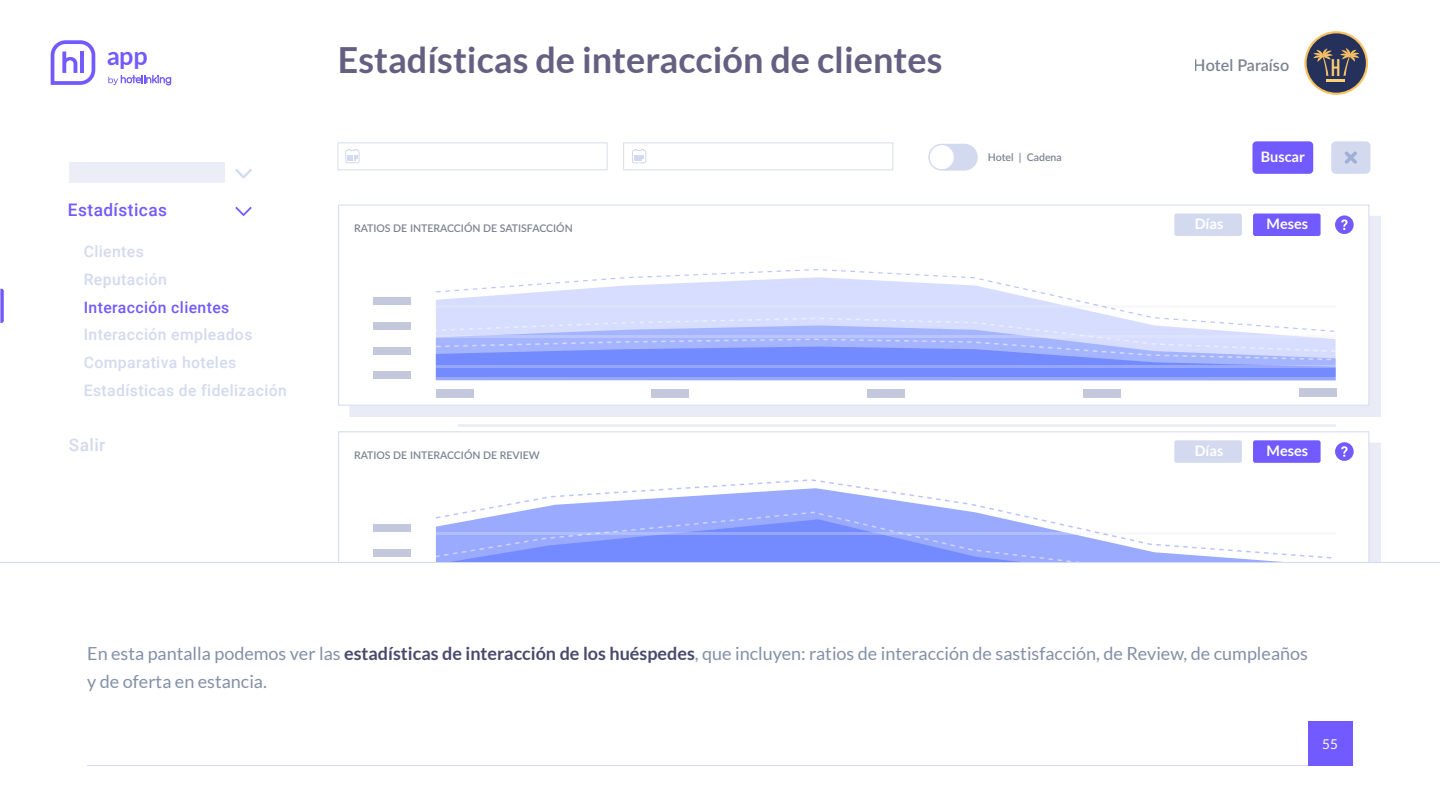
<style>
.page{position:relative;width:1440px;height:810px;background:#fff}
.page>*{position:absolute;margin:0;border:0;box-sizing:border-box;transform-origin:0 0}
.t1{font:700 36px "Lato";color:#656081}
.t2{font:condensed 25.12px "Gill Sans";color:#ffd173}
.t3{font:700 25.05px "Lato";color:#715aff}
.t4{font:18px/27.8px "Lato";color:#8390a8}
.t5{font:500 17.25px "Roboto";letter-spacing:.025em;color:#715aff}
.t6{font:500 17.25px "Roboto";letter-spacing:.025em;color:#d3daef}
.t7{font:600 16.12px "Lato";color:#7b8391}
.t8{font:500 15.75px/27.8px "Roboto";letter-spacing:.025em;color:#d3daef}
.t9{font:500 15.75px "Roboto";letter-spacing:.025em;color:#715aff}
.t10{font:700 14.48px "Lato";color:#fff}
.t11{font:13.5px "Lato";color:#fff}
.t12{font:600 10.5px "Lato";color:#7b8391}
.s1{font-weight:700;color:#49496d}
</style>
<div class="page">
<svg style="left:1304px;top:31px;width:64px;height:64px"></svg>
<div style="left:1307px;top:33px;width:59px;height:60px;background:#25315a;border-radius:50%"></div>
<svg style="left:1313px;top:48px;width:46px;height:34px"></svg>
<hr style="left:458px;top:424px;width:878px;height:2px;background:#eceef7">
<div style="left:338px;top:142px;width:270px;height:28px;background:#fff;border:1px solid #dadde8"></div>
<div style="left:623px;top:142px;width:270px;height:28px;background:#fff;border:1px solid #dadde8"></div>
<div style="left:350px;top:216px;width:1031px;height:201px;background:#e9ecf7"></div>
<div style="left:338px;top:205px;width:1031px;height:201px;background:#fff;border:1px solid #d3daef"></div>
<div style="left:1174px;top:214px;width:68px;height:22px;background:#d3daef;border-radius:2px"></div>
<div style="left:1253px;top:214px;width:68px;height:22px;background:#715aff;border-radius:2px"></div>
<div style="left:1335px;top:215px;width:19px;height:19px;background:#715aff;border-radius:50%"></div>
<svg style="left:1341px;top:219px;width:7px;height:11px"></svg>
<div style="left:373px;top:372px;width:37px;height:7px;background:#c3c8dd"></div>
<div style="left:373px;top:347px;width:37px;height:7px;background:#c3c8dd"></div>
<div style="left:373px;top:322px;width:37px;height:8px;background:#c3c8dd"></div>
<div style="left:373px;top:298px;width:37px;height:7px;background:#c3c8dd"></div>
<div style="left:436px;top:389px;width:37px;height:8px;background:#c3c8dd"></div>
<div style="left:1299px;top:388px;width:37px;height:9px;background:#c3c8dd"></div>
<div style="left:1083px;top:389px;width:38px;height:8px;background:#c3c8dd"></div>
<div style="left:867px;top:389px;width:38px;height:8px;background:#c3c8dd"></div>
<div style="left:652px;top:389px;width:37px;height:8px;background:#c3c8dd"></div>
<hr style="left:436px;top:305px;width:900px;height:2px;background:#eceef7">
<hr style="left:436px;top:377px;width:900px;height:4px;background:#d8ddfc">
<svg style="left:436px;top:269px;width:898px;height:49px"></svg>
<svg style="left:338px;top:431px;width:1031px;height:131px"></svg>
<div style="left:1174px;top:440px;width:68px;height:23px;background:#d3daef;border-radius:2px"></div>
<div style="left:1253px;top:440px;width:68px;height:23px;background:#715aff;border-radius:2px"></div>
<div style="left:1335px;top:442px;width:19px;height:19px;background:#715aff;border-radius:50%"></div>
<svg style="left:1341px;top:446px;width:7px;height:11px"></svg>
<div style="left:373px;top:549px;width:37px;height:7px;background:#c3c8dd"></div>
<div style="left:373px;top:525px;width:37px;height:7px;background:#c3c8dd"></div>
<svg style="left:436px;top:479px;width:895px;height:33px"></svg>
<svg style="left:435px;top:512px;width:901px;height:50px"></svg>
<svg style="left:435px;top:318px;width:901px;height:62px"></svg>
<svg style="left:108px;top:75px;width:63px;height:11px"></svg>
<svg style="left:51px;top:40px;width:44px;height:45px"></svg>
<hr style="left:80px;top:52px;width:3px;height:21px;background:#725afd">
<div style="left:69px;top:162px;width:156px;height:20px;background:#eceef7"></div>
<svg style="left:235px;top:169px;width:17px;height:10px"></svg>
<svg style="left:235px;top:207px;width:17px;height:9px"></svg>
<svg style="left:345px;top:149px;width:15px;height:15px"></svg>
<svg style="left:632px;top:149px;width:15px;height:15px"></svg>
<div style="left:928px;top:144px;width:50px;height:27px;background:#d3daef;border-radius:13px"></div>
<div style="left:930px;top:145px;width:24px;height:24px;background:#fff;border-radius:50%"></div>
<div style="left:1252px;top:141px;width:61px;height:33px;background:#715aff;border-radius:4px"></div>
<div style="left:1331px;top:141px;width:39px;height:33px;background:#d3daef;border-radius:5px"></div>
<svg style="left:1345px;top:151px;width:12px;height:13px"></svg>
<svg style="left:0;top:289px;width:4px;height:34px"></svg>
<hr style="left:0;top:562px;width:1440px;height:1px;background:#d3daef">
<hr style="left:87px;top:765px;width:1221px;height:1px;background:#715aff">
<div style="left:1308px;top:722px;width:44px;height:44px;background:#715aff"></div>
<h1 class="t1" style="left:338px;top:40px;width:606px">Estadísticas de interacción de clientes</h1>
<h3 class="t3" style="left:106px;top:41px;width:43px">app</h3>
<p class="t7" style="left:1194px;top:54px;width:97px">Hotel Paraíso</p>
<h2 class="t2" style="left:1331px;top:53px;width:12px">H</h2>
<p class="t5" style="left:68px;top:198px;width:101px">Estadísticas</p>
<p class="t8" style="left:84px;top:237px;width:85px">Clientes<br>Reputación</p>
<p class="t9" style="left:84px;top:296px;width:147px">Interacción clientes</p>
<p class="t8" style="left:84px;top:320px;width:205px">Interacción empleados<br>Comparativa hoteles<br>Estadísticas de fidelización</p>
<p class="t6" style="left:69px;top:433px;width:38px">Salir</p>
<p class="t12" style="left:988px;top:149px;width:76px">Hotel | Cadena</p>
<p class="t10" style="left:1261px;top:149px;width:46px">Buscar</p>
<p class="t12" style="left:354px;top:221px;width:220px">RATIOS DE INTERACCIÓN DE SATISFACCIÓN</p>
<p class="t10" style="left:1195px;top:215px;width:30px">Días</p>
<p class="t10" style="left:1267px;top:215px;width:43px">Meses</p>
<p class="t12" style="left:354px;top:448px;width:187px">RATIOS DE INTERACCIÓN DE REVIEW</p>
<p class="t10" style="left:1195px;top:442px;width:30px">Días</p>
<p class="t10" style="left:1267px;top:442px;width:43px">Meses</p>
<p class="t4" style="left:87px;top:640px;width:1222px">En esta pantalla podemos ver las <span class="s1">estadísticas de interacción de los huéspedes</span>, que incluyen: ratios de interacción de sastisfacción, de Review, de cumpleaños y de oferta en estancia.</p>
<p class="t11" style="left:1321px;top:737px;width:18px">1055</p>
</div>
